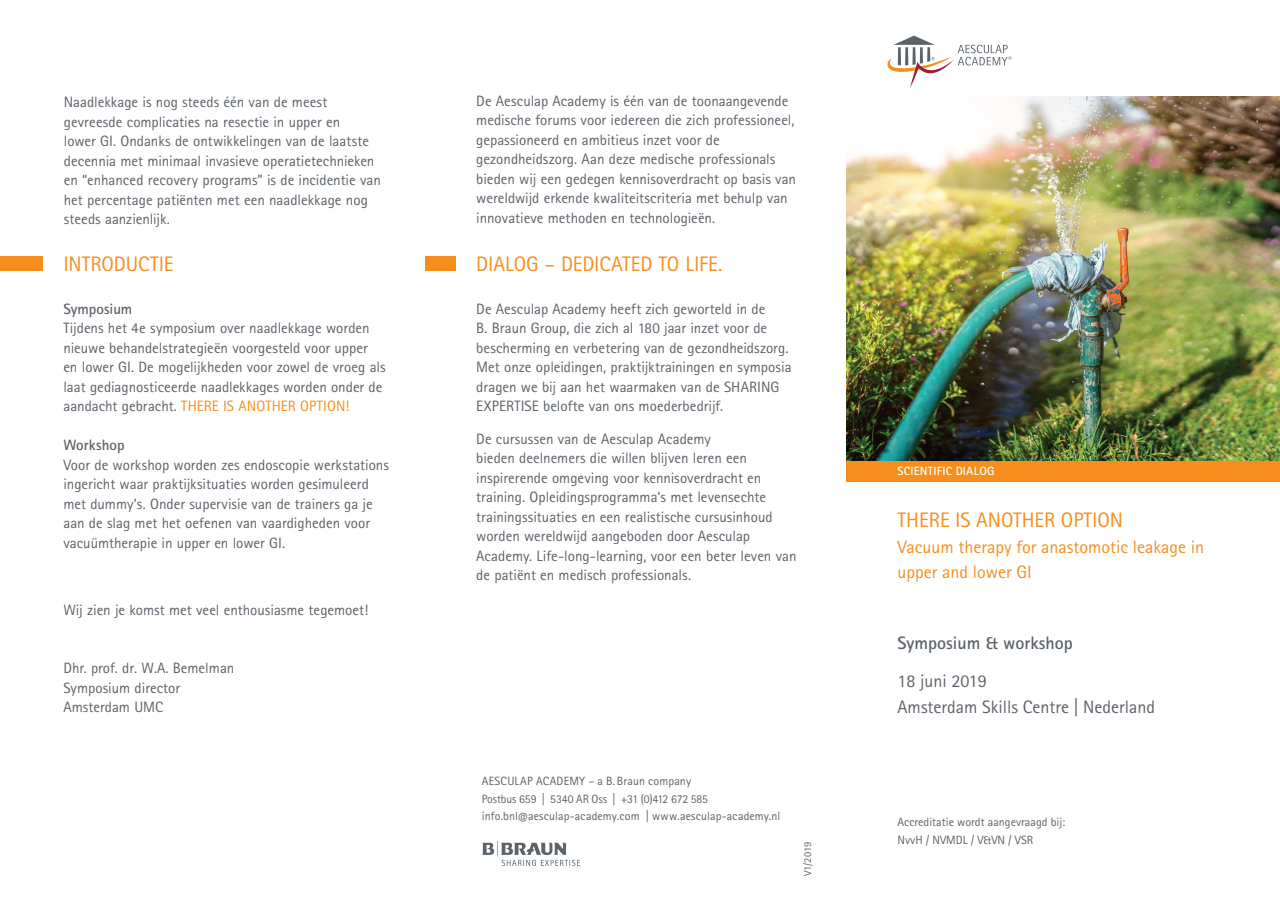
<style>
.page{position:relative;width:1280px;height:919px;background:#fff}
.page>*{position:absolute;margin:0;border:0;box-sizing:border-box;transform-origin:0 0}
.t1{font:21px "Rotis Sans Serif Pro";color:#f68e1e}
.t2{font:18px/25.5px "Rotis Sans Serif Pro";color:#f68e1e}
.t3{font:18px/25.5px "Rotis Sans Serif Pro";color:#5b6269}
.t4{font:700 18px "Rotis Sans Serif Pro";color:#5b6269}
.t5{font:15px/19.5px "Rotis Sans Serif Pro";color:#5b6269}
.t6{font:700 15px "Rotis Sans Serif Pro";color:#5b6269}
.t7{font:12px/18px "Rotis Sans Serif Pro";color:#5b6269}
.t8{font:700 12px "Rotis Sans Serif Pro";letter-spacing:.015em;color:#fff}
.t9{font:10.5px "Rotis Sans Serif Pro";color:#5b6269}
.s1{color:#f68e1e}
</style>
<div class="page">
<img style="left:847px;top:96px;width:433px;height:365px">
<svg style="left:887px;top:36px;width:124px;height:52px"></svg>
<div style="left:847px;top:461px;width:433px;height:20px;background:#f68e1e"></div>
<div style="left:425px;top:256px;width:31px;height:14px;background:#f68e1e"></div>
<img style="left:482px;top:841px;width:97px;height:24px">
<div style="left:0;top:256px;width:43px;height:14px;background:#f68e1e"></div>
<p class="t5" style="left:64px;top:92px;width:319px">Naadlekkage is nog steeds één van de meest gevreesde complicaties na resectie in upper en<br>lower GI. Ondanks de ontwikkelingen van de laatste decennia met minimaal invasieve operatietechnieken en “enhanced recovery programs” is de incidentie van het percentage patiënten met een naadlekkage nog steeds aanzienlijk.</p>
<h1 class="t1" style="left:63px;top:251px;width:112px">INTRODUCTIE</h1>
<p class="t6" style="left:63px;top:299px;width:70px">Symposium</p>
<p class="t5" style="left:63px;top:318px;width:324px">Tijdens het 4e symposium over naadlekkage worden nieuwe behandelstrategieën voorgesteld voor upper en lower GI. De mogelijkheden voor zowel de vroeg als laat gediagnosticeerde naadlekkages worden onder de aandacht gebracht. <span class="s1">THERE IS ANOTHER OPTION!</span></p>
<p class="t6" style="left:63px;top:435px;width:63px">Workshop</p>
<p class="t5" style="left:63px;top:455px;width:327px">Voor de workshop worden zes endoscopie werkstations ingericht waar praktijksituaties worden gesimuleerd met dummy’s. Onder supervisie van de trainers ga je aan de slag met het oefenen van vaardigheden voor vacuümtherapie in upper en lower GI.</p>
<p class="t5" style="left:63px;top:600px;width:306px">Wij zien je komst met veel enthousiasme tegemoet!</p>
<p class="t5" style="left:63px;top:658px;width:173px">Dhr. prof. dr. W.A. Bemelman<br>Symposium director<br>Amsterdam UMC</p>
<p class="t5" style="left:476px;top:91px;width:321px">De Aesculap Academy is één van de toonaangevende medische forums voor iedereen die zich professioneel, gepassioneerd en ambitieus inzet voor de gezondheidszorg. Aan deze medische professionals bieden wij een gedegen kennisoverdracht op basis van wereldwijd erkende kwaliteitscriteria met behulp van innovatieve methoden en technologieën.</p>
<h1 class="t1" style="left:476px;top:251px;width:247px">DIALOG – DEDICATED TO LIFE.</h1>
<p class="t5" style="left:476px;top:299px;width:317px">De Aesculap Academy heeft zich geworteld in de<br>B. Braun Group, die zich al 180 jaar inzet voor de bescherming en verbetering van de gezondheidszorg.<br>Met onze opleidingen, praktijktrainingen en symposia dragen we bij aan het waarmaken van de SHARING EXPERTISE belofte van ons moederbedrijf.</p>
<p class="t5" style="left:476px;top:429px;width:322px">De cursussen van de Aesculap Academy<br>bieden deelnemers die willen blijven leren een inspirerende omgeving voor kennisoverdracht en training. Opleidingsprogramma‘s met levensechte trainingssituaties en een realistische cursusinhoud worden wereldwijd aangeboden door Aesculap Academy. Life-long-learning, voor een beter leven van de patiënt en medisch professionals.</p>
<p class="t7" style="left:482px;top:772px;width:228px">AESCULAP ACADEMY – a B.Braun company<br>Postbus 659 | 5340 AR Oss | +31 (0)412 672 585</p>
<p class="t7" style="left:482px;top:806px;width:300px">info.bnl@aesculap-academy.com | www.aesculap-academy.nl</p>
<p class="t9" style="left:801px;top:876px;width:36px;rotate:-90deg">V1/2019</p>
<p class="t8" style="left:898px;top:463px;width:98px">SCIENTIFIC DIALOG</p>
<h1 class="t1" style="left:898px;top:508px;width:227px">THERE IS ANOTHER OPTION</h1>
<p class="t2" style="left:898px;top:534px;width:308px">Vacuum therapy for anastomotic leakage in upper and lower GI</p>
<p class="t4" style="left:898px;top:631px;width:177px">Symposium &amp; workshop</p>
<p class="t3" style="left:898px;top:668px;width:259px">18 juni 2019<br>Amsterdam Skills Centre | Nederland</p>
<p class="t7" style="left:898px;top:812px;width:169px">Accreditatie wordt aangevraagd bij:<br>NvvH / NVMDL / V&amp;VN / VSR</p>
</div>
